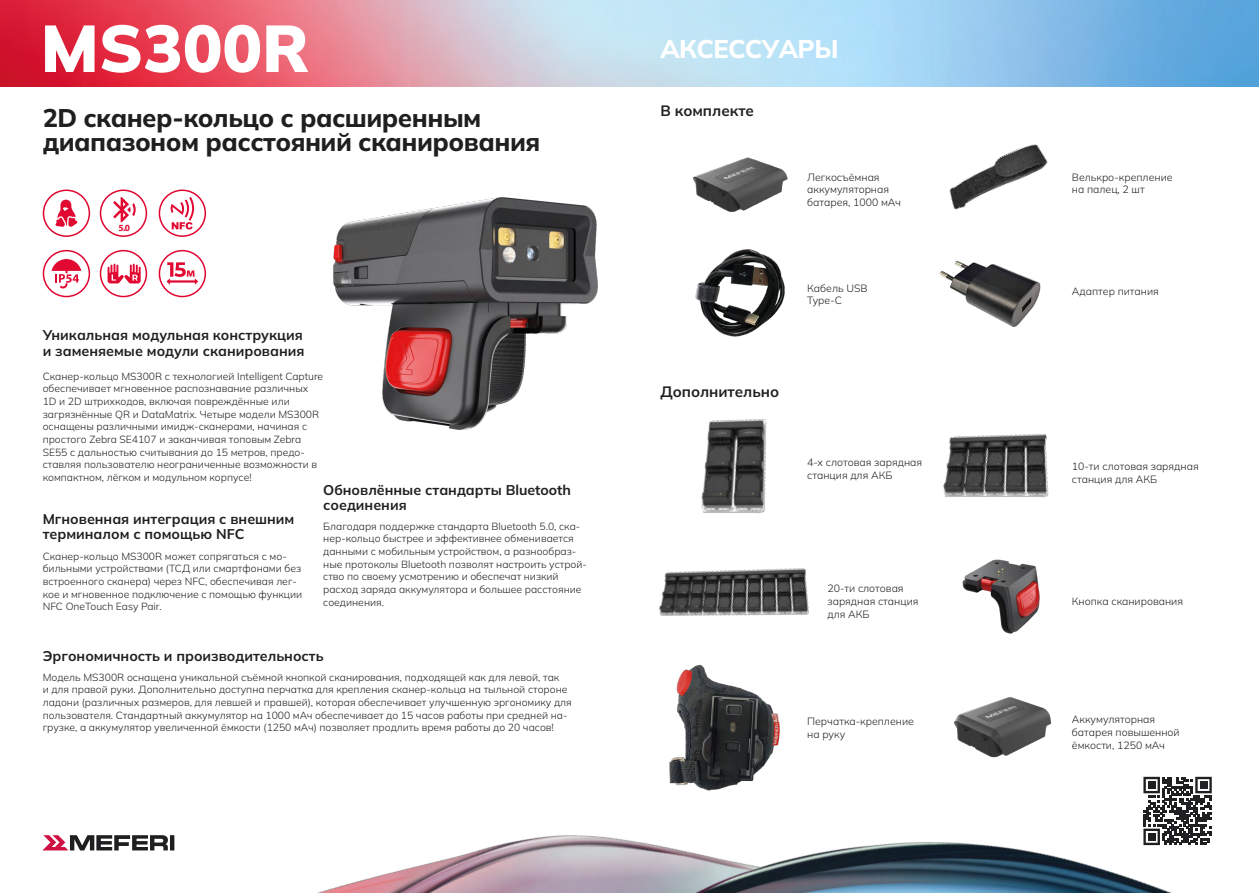
<style>
.page{position:relative;width:1259px;height:893px;background:#fff}
.page>*{position:absolute;margin:0;border:0;box-sizing:border-box;transform-origin:0 0}
.t1{font:900 66px "Mulish";color:#fff}
.t2{font:800 25.5px/24px "Mulish";letter-spacing:-.02em;color:#1f1f21}
.t3{font:800 25.5px "Mulish";letter-spacing:-.02em;color:#fff}
.t4{font:700 15px "Mulish";color:#1f1f21}
.t5{font:700 14.1px/15.5px "Mulish";color:#1f1f21}
.t6{font:300 10.5px/12.8px "Mulish";color:#1f1f21}
.t7{font:300 10.35px/12.8px "Mulish";color:#1f1f21}
.t8{font:700 9.45px "Myriad Pro";color:#e10831}
</style>
<div class="page">
<img style="left:42px;top:192px;width:1129px;height:701px">
<svg style="left:42px;top:835px;width:132px;height:15px"></svg>
<img style="left:0;top:0;width:1259px;height:86px">
<svg style="left:108px;top:264px;width:33px;height:19px"></svg>
<div style="left:100px;top:250px;width:47px;height:47px;border:2px solid #e10531;border-radius:50%"></div>
<svg style="left:51px;top:259px;width:30px;height:29px"></svg>
<div style="left:43px;top:250px;width:47px;height:47px;border:2px solid #e10531;border-radius:50%"></div>
<svg style="left:113px;top:197px;width:23px;height:25px"></svg>
<div style="left:100px;top:189px;width:47px;height:48px;border:2px solid #e10531;border-radius:50%"></div>
<svg style="left:171px;top:197px;width:23px;height:32px"></svg>
<div style="left:159px;top:189px;width:47px;height:48px;border:2px solid #e10531;border-radius:50%"></div>
<svg style="left:56px;top:200px;width:21px;height:27px"></svg>
<div style="left:43px;top:189px;width:47px;height:48px;border:2px solid #e10531;border-radius:50%"></div>
<svg style="left:166px;top:262px;width:32px;height:23px"></svg>
<div style="left:159px;top:250px;width:47px;height:47px;border:2px solid #e10531;border-radius:50%"></div>
<img style="left:329px;top:194px;width:273px;height:238px">
<img style="left:939px;top:255px;width:102px;height:76px">
<img style="left:695px;top:247px;width:91px;height:92px">
<img style="left:692px;top:157px;width:97px;height:58px">
<img style="left:954px;top:694px;width:97px;height:65px">
<img style="left:961px;top:559px;width:83px;height:75px">
<img style="left:931px;top:415px;width:129px;height:105px">
<img style="left:650px;top:538px;width:168px;height:113px">
<img style="left:681px;top:406px;width:106px;height:120px">
<img style="left:941px;top:144px;width:110px;height:68px">
<img style="left:667px;top:663px;width:113px;height:128px">
<div style="left:1138px;top:772px;width:78px;height:78px;background:#fff"></div>
<svg style="left:1143px;top:777px;width:68px;height:68px"></svg>
<div style="left:1148px;top:781px;width:7px;height:8px;background:#201f22"></div>
<div style="left:1200px;top:781px;width:7px;height:8px;background:#201f22"></div>
<div style="left:1148px;top:833px;width:7px;height:7px;background:#201f22"></div>
<h1 class="t1" style="left:41px;top:2px;width:270px">MS300R</h1>
<h2 class="t2" style="left:43px;top:105px;width:499px">2D сканер-кольцо с расширенным диапазоном расстояний сканирования</h2>
<p class="t8" style="left:119px;top:221px;width:13px">5.0</p>
<h3 class="t5" style="left:43px;top:327px;width:263px">Уникальная модульная конструкция и заменяемые модули сканирования</h3>
<p class="t7" style="left:43px;top:369px;width:282px">Сканер-кольцо MS300R с технологией Intelligent Capture обеспечивает мгновенное распознавание различных 1D и 2D штрихкодов, включая повреждённые или загрязнённые QR и DataMatrix. Четыре модели MS300R оснащены различными имидж-сканерами, начиная с простого Zebra SE4107 и заканчивая топовым Zebra SE55 с дальностью считывания до 15 метров, предо&shy;ставляя пользователю неограниченные возможности в компактном, лёгком и модульном корпусе!</p>
<h3 class="t5" style="left:323px;top:481px;width:249px">Обновлённые стандарты Bluetooth соединения</h3>
<h3 class="t5" style="left:43px;top:511px;width:253px">Мгновенная интеграция с внешним терминалом с помощью NFC</h3>
<p class="t7" style="left:323px;top:519px;width:265px">Благодаря поддержке стандарта Bluetooth 5.0, ска&shy;нер-кольцо быстрее и эффективнее обменивается данными с мобильным устройством, а разнообраз&shy;ные протоколы Bluetooth позволят настроить устрой&shy;ство по своему усмотрению и обеспечат низкий расход заряда аккумулятора и большее расстояние соединения.</p>
<p class="t7" style="left:43px;top:549px;width:261px">Сканер-кольцо MS300R может сопрягаться с мо&shy;бильными устройствами (ТСД или смартфонами без встроенного сканера) через NFC, обеспечивая лег&shy;кое и мгновенное подключение с помощью функции NFC OneTouch Easy Pair.</p>
<h3 class="t5" style="left:43px;top:648px;width:282px">Эргономичность и производительность</h3>
<p class="t7" style="left:43px;top:670px;width:530px">Модель MS300R оснащена уникальной съёмной кнопкой сканирования, подходящей как для левой, так<br>и для правой руки. Дополнительно доступна перчатка для крепления сканер-кольца на тыльной стороне ладони (различных размеров, для левшей и правшей), которая обеспечивает улучшенную эргономику для пользователя. Стандартный аккумулятор на 1000 мАч обеспечивает до 15 часов работы при средней на&shy;грузке, а аккумулятор увеличенной ёмкости (1250 мАч) позволяет продлить время работы до 20 часов!</p>
<h2 class="t3" style="left:660px;top:31px;width:180px">АКСЕССУАРЫ</h2>
<h3 class="t4" style="left:660px;top:101px;width:95px">В комплекте</h3>
<p class="t6" style="left:807px;top:170px;width:95px">Легкосъёмная аккумуляторная батарея, 1000 мАч</p>
<p class="t6" style="left:807px;top:281px;width:62px">Кабель USB<br>Type-C</p>
<h3 class="t4" style="left:660px;top:382px;width:120px">Дополнительно</h3>
<p class="t6" style="left:807px;top:456px;width:116px">4-х слотовая зарядная станция для АКБ</p>
<p class="t6" style="left:827px;top:582px;width:93px">20-ти слотовая зарядная станция для АКБ</p>
<p class="t6" style="left:807px;top:715px;width:108px">Перчатка-крепление на руку</p>
<p class="t6" style="left:1072px;top:170px;width:102px">Велькро-крепление на палец, 2 шт</p>
<p class="t6" style="left:1072px;top:285px;width:88px">Адаптер питания</p>
<p class="t6" style="left:1072px;top:460px;width:128px">10-ти слотовая зарядная станция для АКБ</p>
<p class="t6" style="left:1072px;top:595px;width:113px">Кнопка сканирования</p>
<p class="t6" style="left:1072px;top:713px;width:109px">Аккумуляторная батарея повышенной ёмкости, 1250 мАч</p>
</div>
